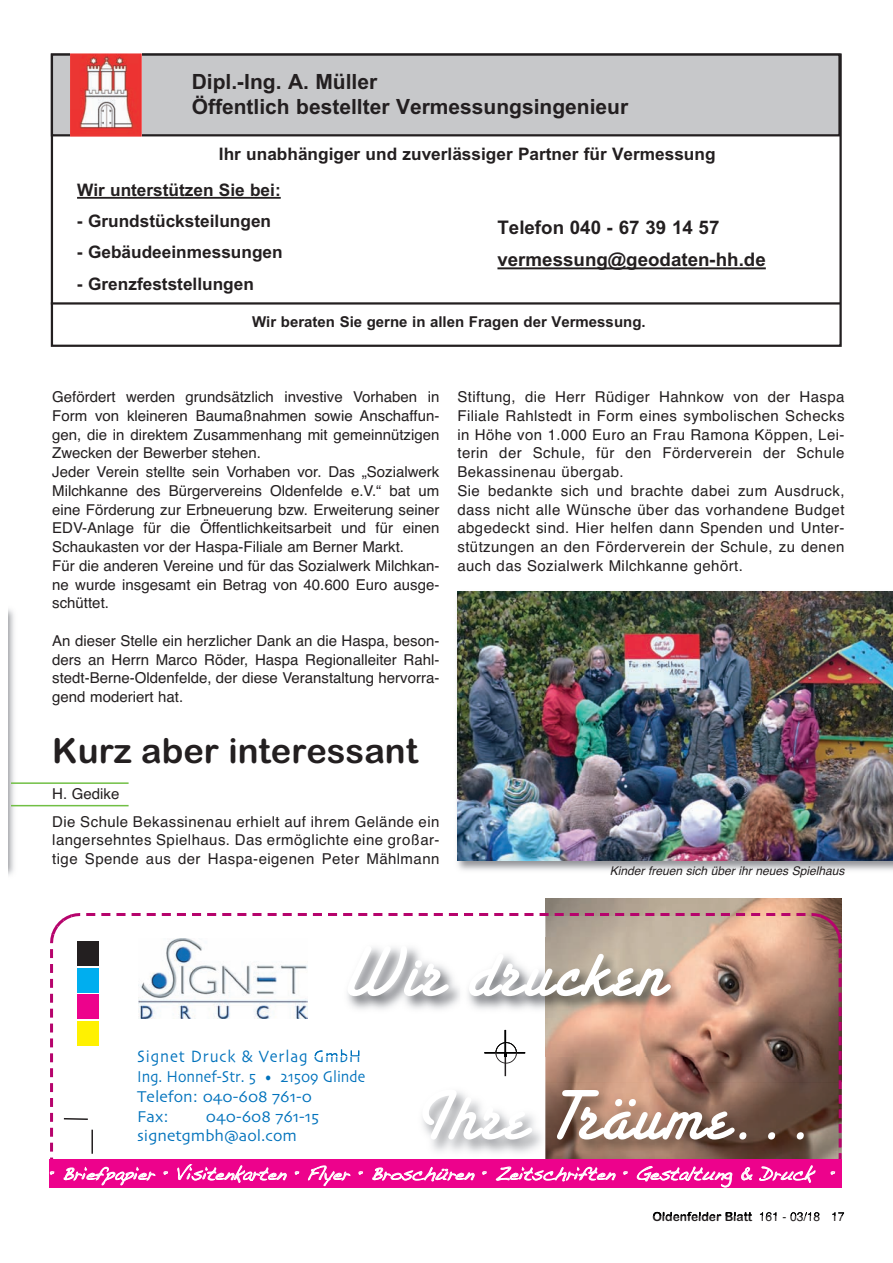
<style>
.page{position:relative;width:893px;height:1263px;background:#fff}
.page>*{position:absolute;margin:0;border:0;box-sizing:border-box;transform-origin:0 0}
.t1{font:75px "Santa Fe Let Plain+ZXMZCN";letter-spacing:.05em;color:#fff}
.t2{font:34.5px "Arial Rounded MT Bold+XOLDAZ";color:#231f20}
.t3{font:21px/25.2px "Arial Bold MT+VITNPS";color:#231f20}
.t4{font:18.75px/32.5px "Arial Bold MT+VITNPS";color:#231f20}
.t5{font:18px "Handwriting Dakota+VBDIED";color:#fff}
.t6{font:17.25px/36.2px "Arial Bold MT+VITNPS";color:#231f20}
.t7{font:17.25px "Skia Regular+EDWZDY";letter-spacing:.055em;color:#0072bc;scale:.9 1}
.t8{font:16.5px/19.8px "Skia Regular+EDWZDY";color:#0072bc;scale:.9 1}
.t9{font:16.5px/19.8px "Skia Regular+EDWZDY";color:#0072bc}
.t10{font:15px/18.8px "Helvetica+GTLSCR";color:#231f20}
.t11{font:15px/18.8px "Helvetica+GTLSCR";letter-spacing:.03em;color:#231f20}
.t12{font:15px "Arial Bold MT+VITNPS";color:#231f20}
.t13{font:12px "Helvetica Oblique+HLYUFA";color:#231f20}
.t14{font:12px "Arial Rounded MT Bold+XOLDAZ";color:#231f20}
.s1{font-family:"Helvetica+GTLSCR"}
</style>
<div class="page">
<img style="left:8px;top:53px;width:885px;height:1163px">
<h3 class="t3" style="left:192px;top:69px;width:438px">Dipl.-Ing. A. Müller<br>Öffentlich bestellter Vermessungsingenieur</h3>
<p class="t6" style="left:77px;top:136px;width:640px;text-indent:142px">Ihr unabhängiger und zuverlässiger Partner für Vermessung<br>Wir unterstützen Sie bei:</p>
<p class="t6" style="left:77px;top:203px;width:196px">- Grundstücksteilungen</p>
<p class="t6" style="left:77px;top:234px;width:207px">- Gebäudeeinmessungen</p>
<p class="t6" style="left:77px;top:266px;width:178px">- Grenzfeststellungen</p>
<p class="t4" style="left:497px;top:211px;width:270px">Telefon 040 - 67 39 14 57 vermessung@geodaten-hh.de</p>
<p class="t12" style="left:252px;top:313px;width:395px">Wir beraten Sie gerne in allen Fragen der Vermessung.</p>
<p class="t10" style="left:52px;top:388px;width:389px">Gefördert werden grundsätzlich investive Vorhaben in Form von kleineren Baumaßnahmen sowie Anschaffun&shy;gen, die in direktem Zusammenhang mit gemeinnützigen Zwecken der Bewerber stehen.<br>Jeder Verein stellte sein Vorhaben vor. Das „Sozialwerk Milchkanne des Bürgervereins Oldenfelde e.V.“ bat um eine Förderung zur Erbneuerung bzw. Erweiterung seiner EDV-Anlage für die Öffentlichkeitsarbeit und für einen Schaukasten vor der Haspa-Filiale am Berner Markt.<br>Für die anderen Vereine und für das Sozialwerk Milchkan&shy;ne wurde insgesamt ein Betrag von 40.600 Euro ausge&shy;schüttet.</p>
<p class="t10" style="left:52px;top:631px;width:389px;text-align:justify">An dieser Stelle ein herzlicher Dank an die Haspa, beson&shy;ders an Herrn Marco Röder, Haspa Regionalleiter Rahl&shy;stedt-Berne-Oldenfelde, der diese Veranstaltung hervorra&shy;gend moderiert hat.</p>
<h2 class="t2" style="left:52px;top:731px;width:367px">Kurz aber interessant</h2>
<p class="t11" style="left:52px;top:779px;width:389px;line-height:28.2px">H. Gedike<br>Die Schule Bekassinenau erhielt auf ihrem Gelände ein</p>
<p class="t11" style="left:52px;top:831px;width:389px">langersehntes Spielhaus. Das ermöglichte eine großar&shy;tige Spende aus der Haspa-eigenen Peter Mählmann</p>
<p class="t11" style="left:457px;top:388px;width:389px">Stiftung, die Herr Rüdiger Hahnkow von der Haspa Filiale Rahlstedt in Form eines symbolischen Schecks in Höhe von 1.000 Euro an Frau Ramona Köppen, Lei&shy;terin der Schule, für den Förderverein der Schule Bekassinenau übergab.<br>Sie bedankte sich und brachte dabei zum Ausdruck, dass nicht alle Wünsche über das vorhandene Budget abgedeckt sind. Hier helfen dann Spenden und Unter&shy;stützungen an den Förderverein der Schule, zu denen auch das Sozialwerk Milchkanne gehört.</p>
<p class="t13" style="left:610px;top:864px;width:236px">Kinder freuen sich über ihr neues Spielhaus</p>
<h1 class="t1" style="left:340px;top:926px;width:326px">Wir drucken</h1>
<p class="t7" style="left:137px;top:1046px;width:250px">Signet Druck &amp; Verlag GmbH</p>
<p class="t8" style="left:137px;top:1066px;width:255px">Ing. Honnef-Str. 5 • 21509 Glinde<br>Telefon: 040-608 761-0<br>Fax:</p>
<p class="t9" style="left:137px;top:1106px;width:183px;text-indent:69px">040-608 761-15 signetgmbh@aol.com</p>
<h1 class="t1" style="left:415px;top:1069px;width:400px">Ihre Träume...</h1>
<p class="t5" style="left:50px;top:1163px;width:787px">• Briefpapier • Visitenkarten • Flyer • Broschüren • Zeitschriften • Gestaltung &amp; Druck •</p>
<p class="t14" style="left:652px;top:1209px;width:194px">Oldenfelder Blatt <span class="s1">161 - 03/18 17</span></p>
</div>
